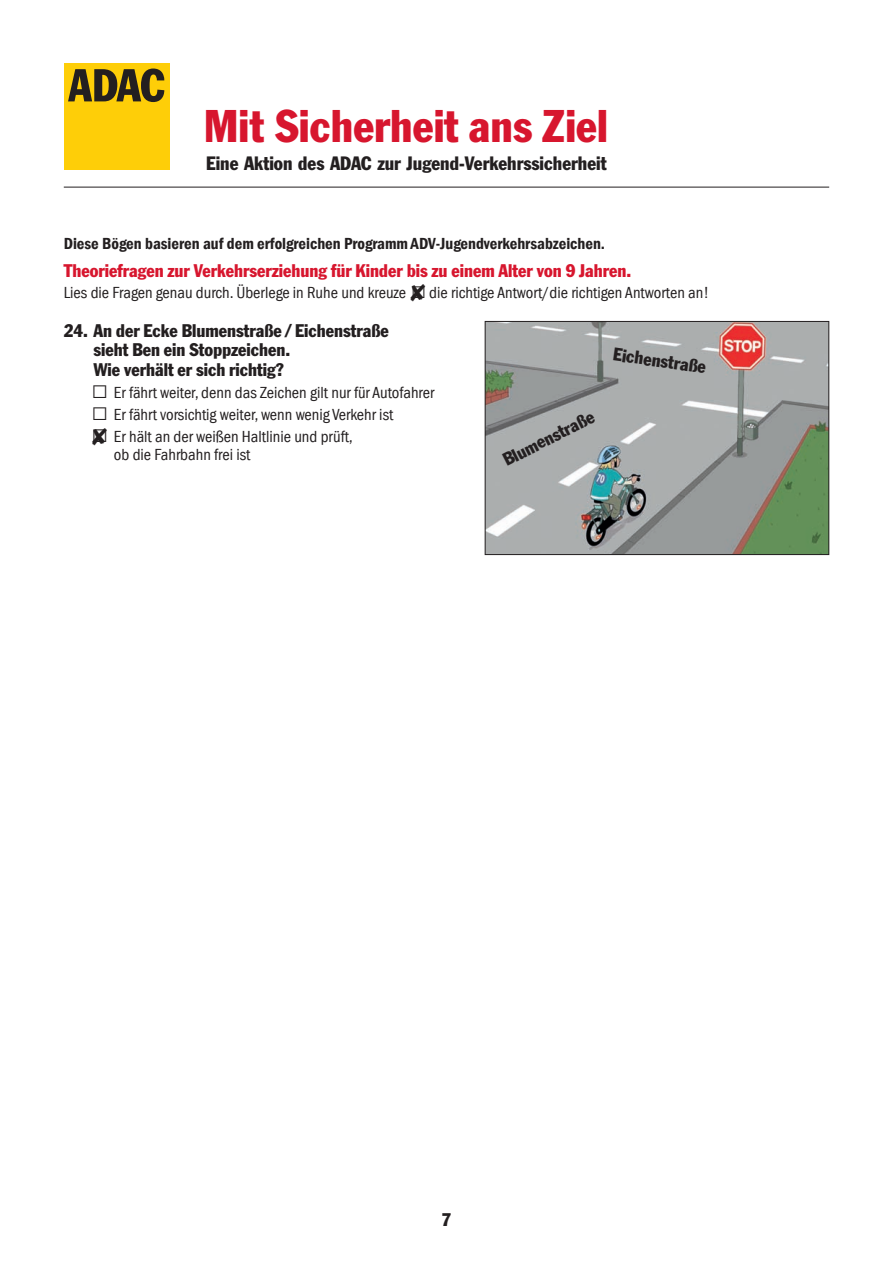
<style>
.page{position:relative;width:893px;height:1263px;background:#fff}
.page>*{position:absolute;margin:0;border:0;box-sizing:border-box;transform-origin:0 0}
.t1{font:45px "ADAC Franklin Gothic Pro";color:#d7162e}
.t2{font:19.05px "ADAC Franklin Gothic Pro";color:#231f20}
.t3{font:18px/19.5px "ADAC Franklin Gothic Pro";color:#231f20}
.t4{font:18px "ADAC Franklin Gothic Pro";color:#d7162e}
.t5{font:condensed 16.5px/22.2px "Franklin Gothic LT Com";color:#231f20}
.t6{font:16.5px "Franklin Gothic LT Com Dm Cn";color:#231f20}
.s1{font-family:"Berthold Pi BQ";font-stretch:normal}
.s2{font-family:"Berthold Pi BQ";font-stretch:normal;font-size:18px}
</style>
<div class="page">
<hr style="left:64px;top:187px;width:765px;height:1px;background:#231f20">
<div style="left:64px;top:64px;width:105px;height:106px;background:#fece08"></div>
<svg style="left:68px;top:69px;width:96px;height:33px"></svg>
<img style="left:487px;top:323px;width:340px;height:230px">
<div style="left:485px;top:321px;width:344px;height:234px;border:1px solid #231f20"></div>
<h1 class="t1" style="left:204px;top:99px;width:405px">Mit Sicherheit ans Ziel</h1>
<p class="t2" style="left:206px;top:152px;width:402px">Eine Aktion des ADAC zur Jugend-Verkehrssicherheit</p>
<p class="t6" style="left:64px;top:235px;width:543px">Diese Bögen basieren auf dem erfolgreichen Programm ADV-Jugendverkehrsabzeichen.</p>
<p class="t4" style="left:64px;top:260px;width:569px">Theoriefragen zur Verkehrserziehung für Kinder bis zu einem Alter von 9 Jahren.</p>
<p class="t5" style="left:64px;top:281px;width:647px">Lies die Fragen genau durch. Überlege in Ruhe und kreuze ✘<span class="s1">(</span> die richtige Antwort/die richtigen Antworten an!</p>
<p class="t3" style="left:94px;top:320px;width:297px;text-indent:-30px">24. An der Ecke Blumenstraße / Eichenstraße sieht Ben ein Stoppzeichen.<br>Wie verhält er sich richtig?</p>
<p class="t5" style="left:94px;top:381px;width:342px"><span class="s2">(</span> Er fährt weiter, denn das Zeichen gilt nur für Autofahrer <span class="s2">(</span> Er fährt vorsichtig weiter, wenn wenig Verkehr ist<br><span class="s2">(</span> Er hält an der weißen Haltlinie und prüft,</p>
<p class="t5" style="left:114px;top:444px;width:138px">ob die Fahrbahn frei ist</p>
<p class="t3" style="left:615px;top:344px;width:95px;rotate:8deg">Eichenstraße</p>
<p class="t3" style="left:500px;top:452px;width:101px;rotate:-27deg">Blumenstraße</p>
<p class="t3" style="left:442px;top:1209px;width:11px">7</p>
</div>
